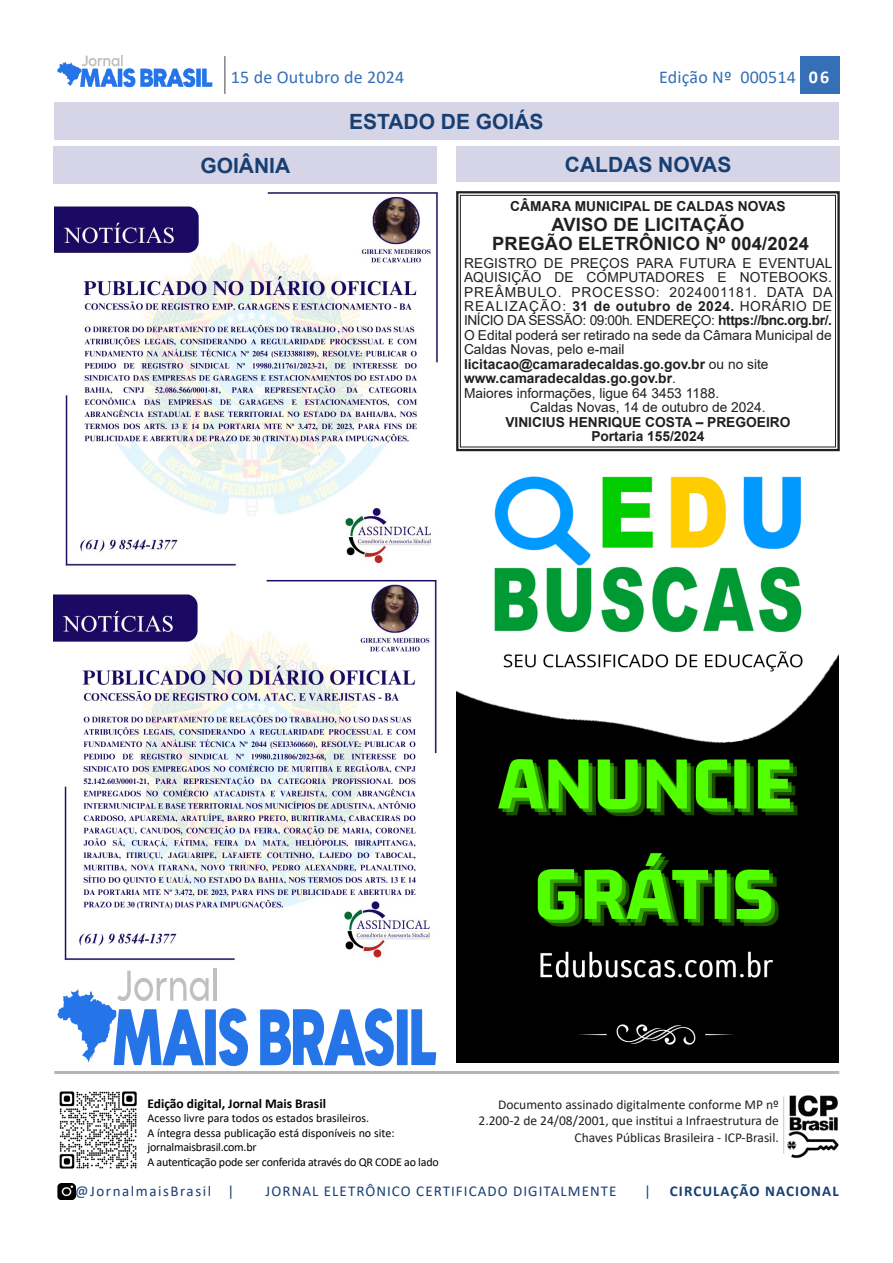
<style>
.page{position:relative;width:893px;height:1263px;background:#fff}
.page>*{position:absolute;margin:0;border:0;box-sizing:border-box;transform-origin:0 0}
.t1{font:700 21px "Arial";color:#173f72}
.t2{font:700 18.3px/19px "Arial";letter-spacing:.01em;color:#231f20;text-align:center}
.t3{font:18px "Calibri";letter-spacing:.01em;color:#346fb7}
.t4{font:15px "Calibri";letter-spacing:.07em;color:#173f72}
.t5{font:15px "Calibri";letter-spacing:.105em;color:#173f72}
.t6{font:700 15px "Calibri";letter-spacing:.07em;color:#173f72}
.t7{font:13.8px "Arial";color:#231f20}
.t8{font:700 13.8px/14.4px "Arial";color:#231f20;text-align:center}
.t9{font:13.8px "Arial";letter-spacing:-.03em;color:#231f20}
.t10{font:13.8px "Arial";letter-spacing:.08em;color:#231f20}
.t11{font:13.8px "Arial";letter-spacing:.06em;color:#231f20}
.t12{font:13.5px/16.2px "Calibri";color:#231f20;text-align:right}
.t13{font:700 13.5px "Calibri";color:#000}
.t14{font:12px/14.4px "Calibri";letter-spacing:-.01em;color:#000}
.s1{font-weight:700;color:#fff}
.s2{font-weight:700}
.s3{font-weight:400}
</style>
<div class="page">
<div style="left:800px;top:56px;width:40px;height:38px;background:#346fb7"></div>
<hr style="left:224px;top:56px;width:2px;height:38px;background:#808285">
<img style="left:57px;top:56px;width:156px;height:32px">
<img style="left:59px;top:1091px;width:78px;height:78px">
<img style="left:57px;top:1184px;width:18px;height:16px">
<hr style="left:54px;top:1071px;width:785px;height:3px;background:#b5b6b6">
<img style="left:783px;top:1095px;width:56px;height:64px">
<hr style="left:783px;top:1096px;width:1px;height:57px;background:#c7c7d9">
<div style="left:54px;top:102px;width:785px;height:38px;background:#d5d5e7"></div>
<div style="left:456px;top:146px;width:384px;height:36px;background:#d5d5e7"></div>
<img style="left:54px;top:579px;width:383px;height:382px">
<img style="left:55px;top:192px;width:382px;height:374px">
<hr style="left:213px;top:968px;width:4px;height:33px;background:#c0c0c0">
<svg style="left:57px;top:971px;width:152px;height:94px"></svg>
<div style="left:205px;top:1009px;width:11px;height:56px;background:#2575e8"></div>
<svg style="left:219px;top:1008px;width:29px;height:58px"></svg>
<svg style="left:260px;top:1008px;width:134px;height:58px"></svg>
<div style="left:397px;top:1009px;width:11px;height:56px;background:#2575e8"></div>
<svg style="left:411px;top:1009px;width:25px;height:56px"></svg>
<div style="left:53px;top:146px;width:384px;height:38px;background:#d5d5e7"></div>
<div style="left:456px;top:191px;width:384px;height:260px;border:2px solid #231f20"></div>
<div style="left:460px;top:195px;width:376px;height:252px;border:1px solid #231f20"></div>
<img style="left:456px;top:476px;width:383px;height:587px">
<h3 class="t3" style="left:231px;top:65px;width:175px">15 de Outubro de 2024</h3>
<h3 class="t3" style="left:659px;top:65px;width:172px">Edição Nº 000514 <span class="s1">06</span></h3>
<h1 class="t1" style="left:349px;top:106px;width:196px">ESTADO DE GOIÁS</h1>
<h1 class="t1" style="left:200px;top:150px;width:91px">GOIÂNIA</h1>
<h1 class="t1" style="left:565px;top:149px;width:168px">CALDAS NOVAS</h1>
<p class="t8" style="left:510px;top:199px;width:277px">CÂMARA MUNICIPAL DE CALDAS NOVAS</p>
<h2 class="t2" style="left:492px;top:215px;width:318px">AVISO DE LICITAÇÃO<br>PREGÃO ELETRÔNICO Nº 004/2024</h2>
<p class="t7" style="left:464px;top:253px;width:370px">REGISTRO DE PREÇOS PARA FUTURA E EVENTUAL</p>
<p class="t7" style="left:464px;top:268px;width:369px">AQUISIÇÃO DE COMPUTADORES E NOTEBOOKS.</p>
<p class="t11" style="left:464px;top:282px;width:370px">PREÂMBULO. PROCESSO: 2024001181. DATA DA</p>
<p class="t10" style="left:464px;top:297px;width:369px">REALIZAÇÃO: <span class="s2">31 de outubro de 2024.</span> HORÁRIO DE</p>
<p class="t9" style="left:464px;top:311px;width:369px">INÍCIO DA SESSÃO: 09:00h. ENDEREÇO: <span class="s2">https://bnc.org.br/.</span></p>
<p class="t7" style="left:464px;top:325px;width:369px">O Edital poderá ser retirado na sede da Câmara Municipal de</p>
<p class="t7" style="left:464px;top:340px;width:162px">Caldas Novas, pelo e-mail</p>
<p class="t8" style="left:464px;top:357px;width:306px">licitacao@camaradecaldas.go.gov.br <span class="s3">ou no site</span></p>
<p class="t8" style="left:464px;top:371px;width:213px">www.camaradecaldas.go.gov.br<span class="s3">.</span></p>
<p class="t7" style="left:464px;top:383px;width:257px">Maiores informações, ligue 64 3453 1188.</p>
<p class="t7" style="left:530px;top:398px;width:237px">Caldas Novas, 14 de outubro de 2024.</p>
<p class="t8" style="left:505px;top:415px;width:287px">VINICIUS HENRIQUE COSTA – PREGOEIRO<br>Portaria 155/2024</p>
<p class="t13" style="left:147px;top:1094px;width:180px">Edição digital, Jornal Mais Brasil</p>
<p class="t14" style="left:147px;top:1111px;width:293px">Acesso livre para todos os estados brasileiros.<br>A íntegra dessa publicação está disponíveis no site: jornalmaisbrasil.com.br<br>A autenticação pode ser conferida através do QR CODE ao lado</p>
<p class="t12" style="left:479px;top:1096px;width:302px">Documento assinado digitalmente conforme MP nº<br>2.200-2 de 24/08/2001, que institui a Infraestrutura de<br>Chaves Públicas Brasileira - ICP-Brasil.</p>
<p class="t5" style="left:75px;top:1181px;width:161px">@JornalmaisBrasil |</p>
<p class="t4" style="left:266px;top:1181px;width:352px">JORNAL ELETRÔNICO CERTIFICADO DIGITALMENTE</p>
<p class="t4" style="left:644px;top:1181px;width:8px">|</p>
<p class="t6" style="left:670px;top:1181px;width:170px">CIRCULAÇÃO NACIONAL</p>
</div>
